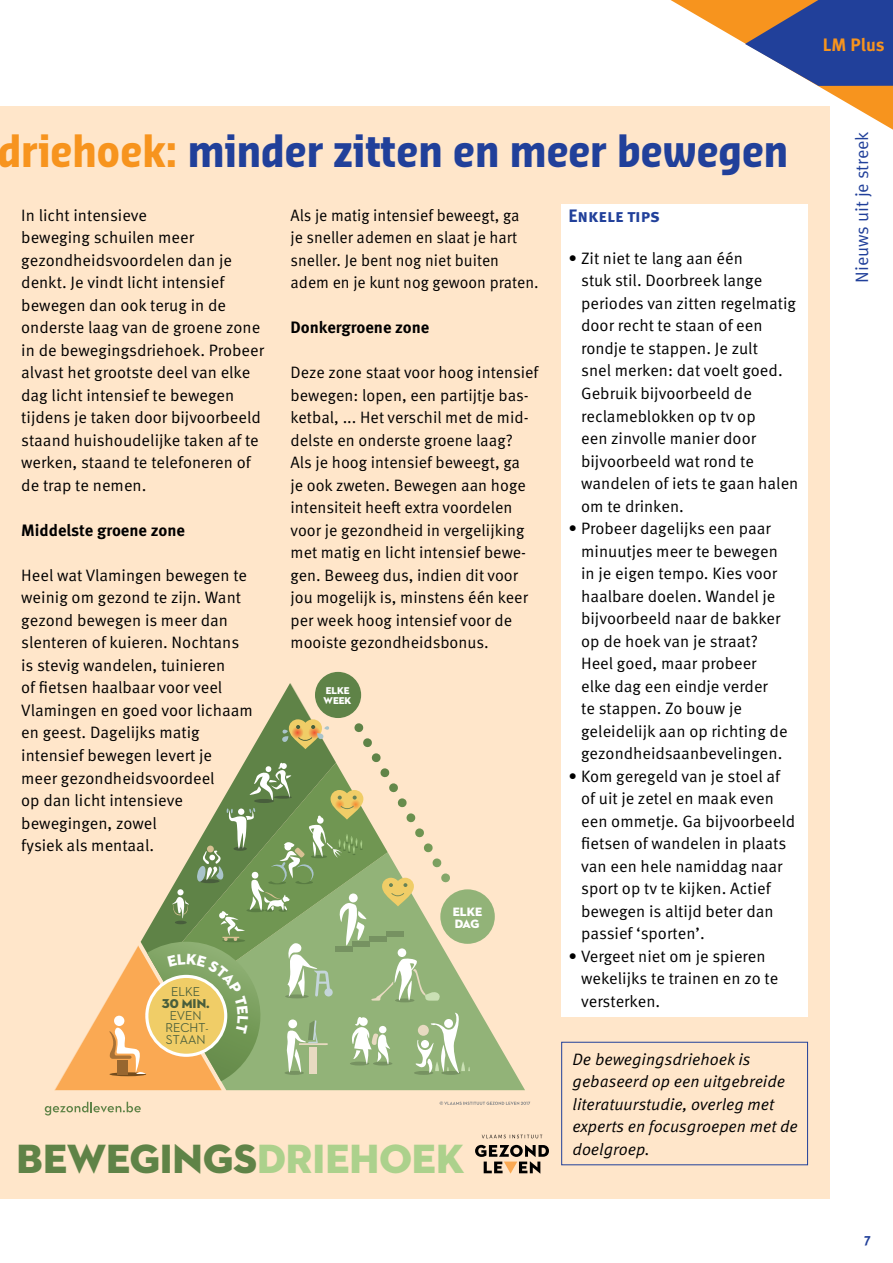
<style>
.page{position:relative;width:893px;height:1263px;background:#fff}
.page>*{position:absolute;margin:0;border:0;box-sizing:border-box;transform-origin:0 0}
.t1{font:700 43.5px "Sansa Con Pro";color:#21409a;scale:.94 1}
.t2{font:41.55px "Neutraface 2 Display Titling";color:#5f8347}
.t3{font:18px "Meta OT Norm";color:#21409a}
.t4{font:700 18px "Meta OT";color:#21409a}
.t5{font:700 18px "Meta OT";color:#f7941e}
.t6{font:16.5px/22.5px "Meta OT Norm";color:#000}
.t7{font:16.5px/22.5px "Meta OT Norm";color:#000;scale:.96 1}
.t8{font:16.5px/22.5px "Meta OT Norm Ita";color:#000}
.t9{font:700 16.5px "Meta OT";letter-spacing:-.005em;color:#000}
.t10{font:700 13.5px "Meta OT";color:#21409a}
.t11{font:500 13.05px/12px "Neutraface 2 Display";color:#485e3c;text-align:center}
.t12{font:13.05px "Neutraface 2 Display Titling";color:#485e3c}
.t13{font:12.3px/11.4px "Neutraface 2 Display Titling";color:#fff}
.t14{font:10.05px/9.4px "Neutraface 2 Display Titling";color:#fff}
.s1{color:#f7941e}
.s2{color:#acd18c}
</style>
<div class="page">
<div style="left:0;top:106px;width:829px;height:1093px;background:#ffe6ca"></div>
<svg style="left:671px;top:0;width:222px;height:130px"></svg>
<svg style="left:470px;top:890px;width:55px;height:200px"></svg>
<div style="left:315px;top:672px;width:46px;height:46px;background:#5f8347;border-radius:50%"></div>
<div style="left:440px;top:889px;width:55px;height:55px;background:#92b378;border-radius:50%"></div>
<svg style="left:482px;top:1135px;width:60px;height:3px"></svg>
<svg style="left:475px;top:1145px;width:74px;height:29px"></svg>
<svg style="left:45px;top:1102px;width:96px;height:13px"></svg>
<svg style="left:440px;top:1101px;width:90px;height:4px"></svg>
<div style="left:561px;top:204px;width:247px;height:812px;background:#fff"></div>
<div style="left:561px;top:1042px;width:247px;height:123px;border:1px solid #21409a"></div>
<svg style="left:55px;top:683px;width:415px;height:407px"></svg>
<p class="t5" style="left:823px;top:34px;width:63px">LM Plus</p>
<h1 class="t1" style="left:-2px;top:121px;width:843px"><span class="s1">driehoek:</span> minder zitten en meer bewegen</h1>
<p class="t6" style="left:21px;top:204px;width:244px">In licht intensieve<br>beweging schuilen meer gezondheidsvoordelen dan je denkt. Je vindt licht intensief bewegen dan ook terug in de onderste laag van de groene zone in de bewegingsdriehoek. Probeer alvast het grootste deel van elke dag licht intensief te bewegen tijdens je taken door bijvoorbeeld staand huishoudelijke taken af te werken, staand te telefoneren of de trap te nemen.</p>
<p class="t9" style="left:21px;top:520px;width:165px">Middelste groene zone</p>
<p class="t6" style="left:21px;top:564px;width:233px">Heel wat Vlamingen bewegen te weinig om gezond te zijn. Want gezond bewegen is meer dan slenteren of kuieren. Nochtans is stevig wandelen, tuinieren<br>of fietsen haalbaar voor veel<br>Vlamingen en goed voor lichaam en geest. Dagelijks matig intensief bewegen levert je<br>meer gezondheidsvoordeel<br>op dan licht intensieve bewegingen, zowel<br>fysiek als mentaal.</p>
<p class="t11" style="left:171px;top:985px;width:30px">ELKE</p>
<p class="t12" style="left:162px;top:995px;width:49px">30 MIN.</p>
<p class="t11" style="left:165px;top:1009px;width:45px">EVEN<br>RECHT-<br>STAAN</p>
<p class="t7" style="left:291px;top:204px;width:260px">Als je matig intensief beweegt, ga<br>je sneller ademen en slaat je hart sneller. Je bent nog niet buiten adem en je kunt nog gewoon praten.</p>
<p class="t9" style="left:291px;top:317px;width:140px">Donkergroene zone</p>
<p class="t6" style="left:291px;top:362px;width:249px">Deze zone staat voor hoog intensief bewegen: lopen, een partijtje bas&shy;ketbal, ... Het verschil met de mid&shy;delste en onderste groene laag?<br>Als je hoog intensief beweegt, ga<br>je ook zweten. Bewegen aan hoge intensiteit heeft extra voordelen voor je gezondheid in vergelijking met matig en licht intensief bewe&shy;gen. Beweeg dus, indien dit voor jou mogelijk is, minstens één keer per week hoog intensief voor de mooiste gezondheidsbonus.</p>
<p class="t14" style="left:324px;top:686px;width:29px">ELKE<br>WEEK</p>
<p class="t13" style="left:453px;top:906px;width:31px">ELKE<br>DAG</p>
<h2 class="t2" style="left:17px;top:1133px;width:449px">BEWEGINGS<span class="s2">DRIEHOEK</span></h2>
<p class="t4" style="left:568px;top:204px;width:93px">Enkele tips</p>
<p class="t6" style="left:581px;top:247px;width:219px;text-indent:-13px">• Zit niet te lang aan één<br>stuk stil. Doorbreek lange periodes van zitten regelmatig door recht te staan of een rondje te stappen. Je zult<br>snel merken: dat voelt goed.<br>Gebruik bijvoorbeeld de reclameblokken op tv op<br>een zinvolle manier door bijvoorbeeld wat rond te wandelen of iets te gaan halen om te drinken.</p>
<p class="t6" style="left:581px;top:517px;width:208px;text-indent:-13px">• Probeer dagelijks een paar minuutjes meer te bewegen in je eigen tempo. Kies voor haalbare doelen. Wandel je bijvoorbeeld naar de bakker op de hoek van je straat?<br>Heel goed, maar probeer elke dag een eindje verder<br>te stappen. Zo bouw je geleidelijk aan op richting de gezondheidsaanbevelingen.</p>
<p class="t6" style="left:581px;top:765px;width:216px;text-indent:-13px">• Kom geregeld van je stoel af of uit je zetel en maak even een ommetje. Ga bijvoorbeeld fietsen of wandelen in plaats van een hele namiddag naar sport op tv te kijken. Actief bewegen is altijd beter dan passief ‘sporten’.</p>
<p class="t6" style="left:581px;top:945px;width:199px;text-indent:-13px">• Vergeet niet om je spieren wekelijks te trainen en zo te versterken.</p>
<p class="t8" style="left:573px;top:1048px;width:227px">De bewegingsdriehoek is gebaseerd op een uitgebreide literatuurstudie, overleg met experts en focusgroepen met de doelgroep.</p>
<p class="t3" style="left:851px;top:283px;width:153px;rotate:-90deg">Nieuws uit je streek</p>
<p class="t10" style="left:864px;top:1230px;width:8px">7</p>
</div>
